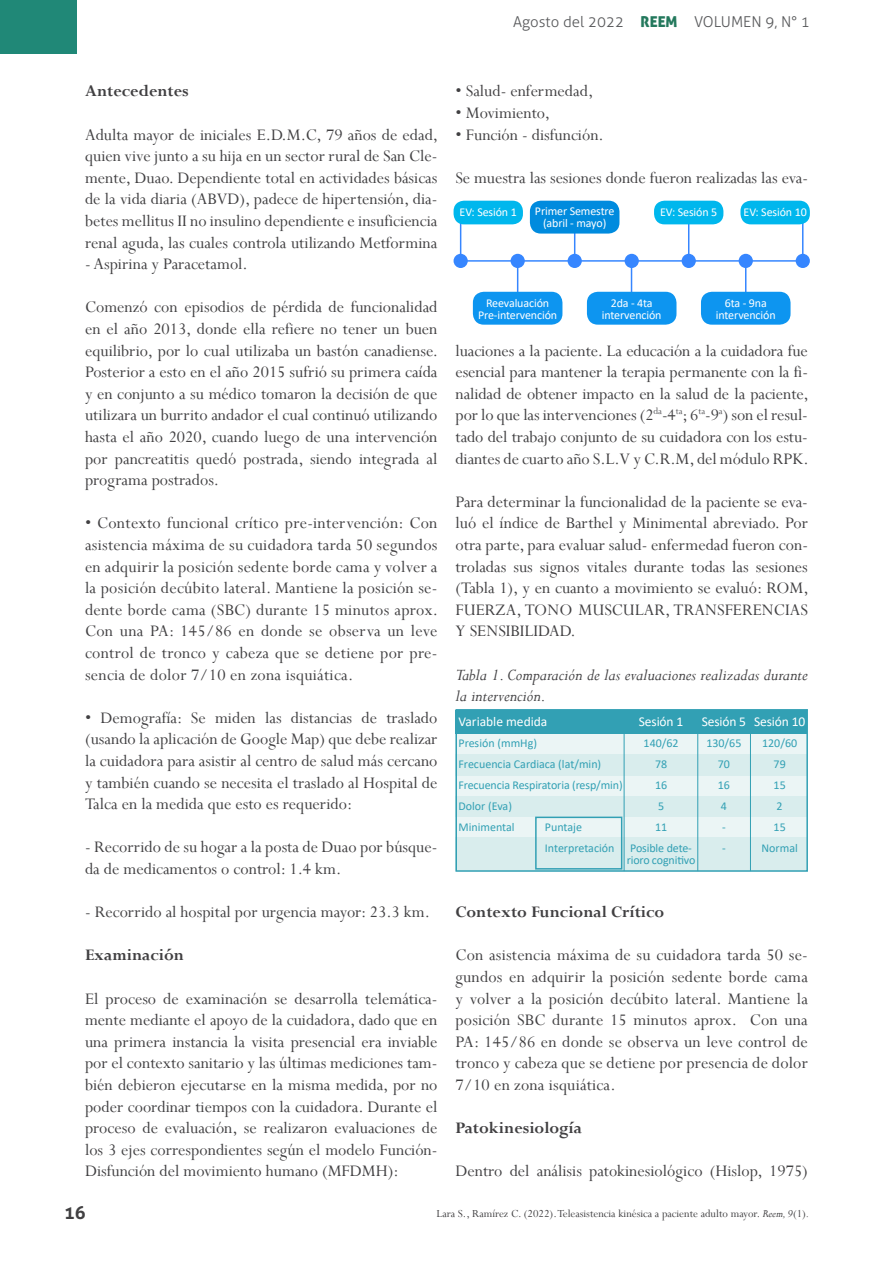
<style>
.page{position:relative;width:893px;height:1263px;background:#fff}
.page>*{position:absolute;margin:0;border:0;box-sizing:border-box;transform-origin:0 0}
.t1{font:18px/21.6px "Perpetua";color:#414042;text-align:justify}
.t2{font:italic 18px/21.6px "Perpetua";color:#414042}
.t3{font:700 18px "Perpetua";color:#414042}
.t4{font:700 18px "Aller";color:#414042}
.t5{font:300 15px "Aller";color:#58595b}
.t6{font:13.5px "Calibri";letter-spacing:-.01em;color:#fff}
.t7{font:12px/21px "Calibri";color:#32a0b4;text-align:center}
.t8{font:12px/12px "Calibri";letter-spacing:-.01em;color:#fff;text-align:center}
.t9{font:12px "Perpetua";color:#414042}
.s1{font-family:"Aller Display";font-weight:400;color:#24795d}
.s2{font-style:italic}
</style>
<div class="page">
<div style="left:0;top:0;width:77px;height:54px;background:#208877"></div>
<div style="left:454px;top:254px;width:14px;height:14px;background:#3686ff;border-radius:50%"></div>
<div style="left:511px;top:254px;width:14px;height:14px;background:#3686ff;border-radius:50%"></div>
<div style="left:568px;top:254px;width:14px;height:14px;background:#3686ff;border-radius:50%"></div>
<div style="left:625px;top:254px;width:14px;height:14px;background:#3686ff;border-radius:50%"></div>
<div style="left:682px;top:254px;width:14px;height:14px;background:#3686ff;border-radius:50%"></div>
<div style="left:739px;top:254px;width:14px;height:14px;background:#3686ff;border-radius:50%"></div>
<div style="left:796px;top:254px;width:14px;height:14px;background:#3686ff;border-radius:50%"></div>
<hr style="left:461px;top:260px;width:342px;height:2px;background:#3686ff">
<hr style="left:460px;top:222px;width:1px;height:34px;background:#3686ff">
<hr style="left:574px;top:222px;width:1px;height:34px;background:#3686ff">
<hr style="left:688px;top:222px;width:1px;height:34px;background:#3686ff">
<hr style="left:802px;top:222px;width:1px;height:34px;background:#3686ff">
<hr style="left:745px;top:266px;width:1px;height:34px;background:#3686ff">
<hr style="left:631px;top:266px;width:1px;height:34px;background:#3686ff">
<hr style="left:517px;top:266px;width:1px;height:34px;background:#3686ff">
<div style="left:473px;top:292px;width:89px;height:33px;background:#0d95f0;border-radius:11px"></div>
<div style="left:587px;top:292px;width:89px;height:33px;background:#0d95f0;border-radius:11px"></div>
<div style="left:701px;top:292px;width:89px;height:33px;background:#0d95f0;border-radius:11px"></div>
<div style="left:530px;top:201px;width:89px;height:33px;background:#008bde;border-radius:11px"></div>
<div style="left:454px;top:201px;width:69px;height:23px;background:#00b7ed;border-radius:10px"></div>
<div style="left:654px;top:201px;width:69px;height:23px;background:#00b7ed;border-radius:10px"></div>
<div style="left:740px;top:201px;width:70px;height:23px;background:#00b7ed;border-radius:10px"></div>
<div style="left:456px;top:733px;width:351px;height:21px;background:#ebf5f5"></div>
<div style="left:456px;top:776px;width:351px;height:20px;background:#ebf5f5"></div>
<div style="left:456px;top:817px;width:351px;height:21px;background:#ebf5f5"></div>
<div style="left:456px;top:754px;width:351px;height:22px;background:#d9eded"></div>
<div style="left:456px;top:796px;width:351px;height:21px;background:#d9eded"></div>
<div style="left:456px;top:838px;width:351px;height:33px;background:#d9eded"></div>
<div style="left:456px;top:710px;width:351px;height:23px;background:#32a0b4"></div>
<div style="left:455px;top:709px;width:353px;height:163px;border:2px solid #32a0b4"></div>
<hr style="left:624px;top:733px;width:1px;height:138px;background:#32a0b4">
<hr style="left:697px;top:733px;width:1px;height:138px;background:#32a0b4">
<hr style="left:750px;top:733px;width:1px;height:138px;background:#32a0b4">
<div style="left:535px;top:816px;width:87px;height:53px;border:2px solid #32a0b4"></div>
<p class="t5" style="left:513px;top:13px;width:298px">Agosto del 2022 <span class="s1">REEM</span> VOLUMEN 9, N° 1</p>
<p class="t3" style="left:85px;top:80px;width:105px">Antecedentes</p>
<p class="t1" style="left:85px;top:123px;width:355px">Adulta mayor de iniciales E.D.M.C, 79 años de edad, quien vive junto a su hija en un sector rural de San Cle&shy;mente, Duao. Dependiente total en actividades básicas de la vida diaria (ABVD), padece de hipertensión, dia&shy;betes mellitus II no insulino dependiente e insuficiencia renal aguda, las cuales controla utilizando Metformina</p>
<p class="t1" style="left:85px;top:253px;width:164px">- Aspirina y Paracetamol.</p>
<p class="t1" style="left:85px;top:296px;width:355px">Comenzó con episodios de pérdida de funcionalidad en el año 2013, donde ella refiere no tener un buen equilibrio, por lo cual utilizaba un bastón canadiense.<br>Posterior a esto en el año 2015 sufrió su primera caída y en conjunto a su médico tomaron la decisión de que utilizara un burrito andador el cual continuó utilizando hasta el año 2020, cuando luego de una intervención por pancreatitis quedó postrada, siendo integrada al programa postrados.</p>
<p class="t1" style="left:85px;top:512px;width:355px">• Contexto funcional crítico pre-intervención: Con asistencia máxima de su cuidadora tarda 50 segundos en adquirir la posición sedente borde cama y volver a la posición decúbito lateral. Mantiene la posición se&shy;dente borde cama (SBC) durante 15 minutos aprox.<br>Con una PA: 145/86 en donde se observa un leve control de tronco y cabeza que se detiene por pre&shy;sencia de dolor 7/10 en zona isquiática.</p>
<p class="t1" style="left:85px;top:706px;width:354px">• Demografía: Se miden las distancias de traslado (usando la aplicación de Google Map) que debe realizar la cuidadora para asistir al centro de salud más cercano y también cuando se necesita el traslado al Hospital de Talca en la medida que esto es requerido:</p>
<p class="t1" style="left:85px;top:836px;width:354px">- Recorrido de su hogar a la posta de Duao por búsque&shy;da de medicamentos o control: 1.4 km.</p>
<p class="t1" style="left:85px;top:901px;width:346px">- Recorrido al hospital por urgencia mayor: 23.3 km.</p>
<p class="t3" style="left:85px;top:944px;width:101px">Examinación</p>
<p class="t1" style="left:85px;top:987px;width:354px">El proceso de examinación se desarrolla telemática&shy;mente mediante el apoyo de la cuidadora, dado que en una primera instancia la visita presencial era inviable por el contexto sanitario y las últimas mediciones tam&shy;bién debieron ejecutarse en la misma medida, por no poder coordinar tiempos con la cuidadora. Durante el proceso de evaluación, se realizaron evaluaciones de los 3 ejes correspondientes según el modelo Función-Disfunción del movimiento humano (MFDMH):</p>
<p class="t1" style="left:455px;top:80px;width:139px">• Salud- enfermedad,</p>
<p class="t1" style="left:455px;top:102px;width:96px">• Movimiento,</p>
<p class="t1" style="left:455px;top:123px;width:150px">• Función - disfunción.</p>
<p class="t1" style="left:455px;top:166px;width:354px">Se muestra las sesiones donde fueron realizadas las eva-</p>
<p class="t8" style="left:535px;top:204px;width:81px">Primer Semestre (abril - mayo)</p>
<p class="t8" style="left:460px;top:206px;width:59px">EV: Sesión 1</p>
<p class="t8" style="left:660px;top:206px;width:59px">EV: Sesión 5</p>
<p class="t8" style="left:744px;top:206px;width:65px">EV: Sesión 10</p>
<p class="t8" style="left:478px;top:297px;width:81px">Reevaluación<br>Pre-intervención</p>
<p class="t8" style="left:602px;top:297px;width:61px">2da - 4ta intervención</p>
<p class="t8" style="left:716px;top:297px;width:61px">6ta - 9na intervención</p>
<p class="t1" style="left:455px;top:339px;width:355px">luaciones a la paciente. La educación a la cuidadora fue esencial para mantener la terapia permanente con la fi&shy;nalidad de obtener impacto en la salud de la paciente, por lo que las intervenciones (2<sup>da</sup>-4<sup>ta</sup>; 6<sup>ta</sup>-9<sup>a</sup>) son el resul&shy;tado del trabajo conjunto de su cuidadora con los estu&shy;diantes de cuarto año S.L.V y C.R.M, del módulo RPK.</p>
<p class="t1" style="left:455px;top:490px;width:355px">Para determinar la funcionalidad de la paciente se eva&shy;luó el índice de Barthel y Minimental abreviado. Por otra parte, para evaluar salud- enfermedad fueron con&shy;troladas sus signos vitales durante todas las sesiones (Tabla 1), y en cuanto a movimiento se evaluó: ROM, FUERZA, TONO MUSCULAR, TRANSFERENCIAS Y SENSIBILIDAD.</p>
<p class="t2" style="left:455px;top:663px;width:354px">Tabla 1. Comparación de las evaluaciones realizadas durante la intervención.</p>
<p class="t6" style="left:459px;top:713px;width:90px">Variable medida</p>
<p class="t6" style="left:639px;top:713px;width:46px">Sesión 1</p>
<p class="t6" style="left:702px;top:713px;width:105px">Sesión 5 Sesión 10</p>
<p class="t7" style="left:458px;top:732px;width:166px;text-align:left">Presión (mmHg)<br>Frecuencia Cardiaca (lat/min)<br>Frecuencia Respiratoria (resp/min)<br>Dolor (Eva)<br>Minimental</p>
<p class="t7" style="left:630px;top:732px;width:63px">140/62<br>78<br>16<br>5<br>11<br>Posible dete-</p>
<p class="t7" style="left:627px;top:849px;width:70px">rioro cognitivo</p>
<p class="t7" style="left:706px;top:732px;width:37px">130/65<br>70<br>16<br>4<br>-<br>-</p>
<p class="t7" style="left:761px;top:732px;width:38px">120/60<br>79<br>15<br>2<br>15<br>Normal</p>
<p class="t7" style="left:545px;top:816px;width:71px;text-align:left">Puntaje<br>Interpretación</p>
<p class="t3" style="left:455px;top:901px;width:210px">Contexto Funcional Crítico</p>
<p class="t1" style="left:455px;top:944px;width:354px">Con asistencia máxima de su cuidadora tarda 50 se&shy;gundos en adquirir la posición sedente borde cama y volver a la posición decúbito lateral. Mantiene la posición SBC durante 15 minutos aprox. Con una PA: 145/86 en donde se observa un leve control de tronco y cabeza que se detiene por presencia de dolor 7/10 en zona isquiática.</p>
<p class="t3" style="left:455px;top:1117px;width:128px">Patokinesiología</p>
<p class="t1" style="left:455px;top:1160px;width:354px">Dentro del análisis patokinesiológico (Hislop, 1975)</p>
<p class="t4" style="left:64px;top:1201px;width:23px">16</p>
<p class="t9" style="left:436px;top:1206px;width:374px">Lara S., Ramírez C. (2022). Teleasistencia kinésica a paciente adulto mayor. <span class="s2">Reem, 9</span>(1)<span class="s2">.</span></p>
</div>
